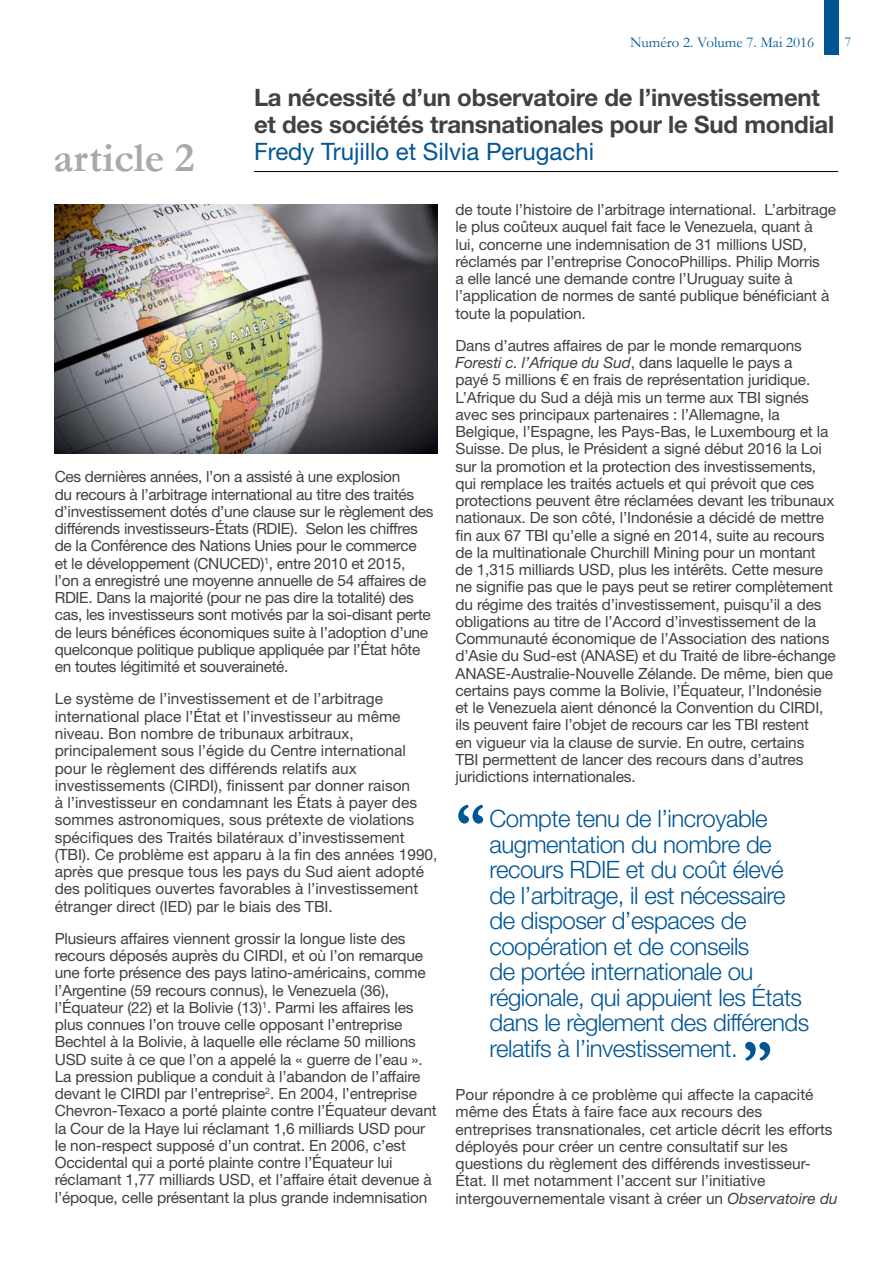
<style>
.page{position:relative;width:893px;height:1263px;background:#fff}
.page>*{position:absolute;margin:0;border:0;box-sizing:border-box;transform-origin:0 0}
.t1{font:700 60px "Garamond";color:#005695}
.t2{font:700 42px "Garamond";color:#a7a9ac}
.t3{font:300 24px/25.5px "Helvetica Neue LT Std";letter-spacing:-.02em;color:#005695}
.t4{font:700 24px/27px "Helvetica Neue LT Std";letter-spacing:-.01em;color:#414042}
.t5{font:24px "Helvetica Neue LT Std";color:#005695}
.t6{font:15.45px/17.2px "Helvetica Neue LT Std";letter-spacing:-.01em;color:#414042}
.t7{font:15px "Garamond";color:#005695}
.t8{font:13.5px "Garamond";color:#00609d}
.s1{font-style:italic}
</style>
<div class="page">
<hr style="left:254px;top:171px;width:584px;height:1px;background:#000">
<img style="left:55px;top:204px;width:382px;height:249px">
<div style="left:825px;top:0;width:14px;height:54px;background:#005695"></div>
<h2 class="t2" style="left:53px;top:129px;width:143px">article 2</h2>
<p class="t7" style="left:630px;top:33px;width:186px">Numéro 2. Volume 7. Mai 2016</p>
<p class="t8" style="left:845px;top:33px;width:8px">7</p>
<h3 class="t4" style="left:254px;top:83px;width:582px">La nécessité d’un observatoire de l’investissement et des sociétés transnationales pour le Sud mondial</h3>
<h3 class="t5" style="left:254px;top:137px;width:342px">Fredy Trujillo et Silvia Perugachi</h3>
<p class="t6" style="left:55px;top:468px;width:380px">Ces dernières années, l’on a assisté à une explosion<br>du recours à l’arbitrage international au titre des traités d’investissement dotés d’une clause sur le règlement des différends investisseurs-États (RDIE). Selon les chiffres de la Conférence des Nations Unies pour le commerce<br>et le développement (CNUCED)<sup>1</sup>, entre 2010 et 2015,<br>l’on a enregistré une moyenne annuelle de 54 affaires de RDIE. Dans la majorité (pour ne pas dire la totalité) des cas, les investisseurs sont motivés par la soi-disant perte de leurs bénéfices économiques suite à l’adoption d’une quelconque politique publique appliquée par l’État hôte en toutes légitimité et souveraineté.</p>
<p class="t6" style="left:55px;top:690px;width:384px">Le système de l’investissement et de l’arbitrage international place l’État et l’investisseur au même niveau. Bon nombre de tribunaux arbitraux, principalement sous l’égide du Centre international pour le règlement des différends relatifs aux investissements (CIRDI), finissent par donner raison<br>à l’investisseur en condamnant les États à payer des sommes astronomiques, sous prétexte de violations spécifiques des Traités bilatéraux d’investissement (TBI). Ce problème est apparu à la fin des années 1990, après que presque tous les pays du Sud aient adopté des politiques ouvertes favorables à l’investissement étranger direct (IED) par le biais des TBI.</p>
<p class="t6" style="left:55px;top:929px;width:383px">Plusieurs affaires viennent grossir la longue liste des recours déposés auprès du CIRDI, et où l’on remarque une forte présence des pays latino-américains, comme l’Argentine (59 recours connus), le Venezuela (36), l’Équateur (22) et la Bolivie (13)<sup>1</sup>. Parmi les affaires les plus connues l’on trouve celle opposant l’entreprise Bechtel à la Bolivie, à laquelle elle réclame 50 millions USD suite à ce que l’on a appelé la « guerre de l’eau ».<br>La pression publique a conduit à l’abandon de l’affaire devant le CIRDI par l’entreprise<sup>2</sup>. En 2004, l’entreprise Chevron-Texaco a porté plainte contre l’Équateur devant la Cour de la Haye lui réclamant 1,6 milliards USD pour le non-respect supposé d’un contrat. En 2006, c’est Occidental qui a porté plainte contre l’Équateur lui réclamant 1,77 milliards USD, et l’affaire était devenue à l’époque, celle présentant la plus grande indemnisation</p>
<p class="t6" style="left:455px;top:201px;width:382px">de toute l’histoire de l’arbitrage international. L’arbitrage le plus coûteux auquel fait face le Venezuela, quant à<br>lui, concerne une indemnisation de 31 millions USD, réclamés par l’entreprise ConocoPhillips. Philip Morris<br>a elle lancé une demande contre l’Uruguay suite à l’application de normes de santé publique bénéficiant à toute la population.</p>
<p class="t6" style="left:455px;top:336px;width:382px">Dans d’autres affaires de par le monde remarquons <span class="s1">Foresti c. l’Afrique du Sud</span>, dans laquelle le pays a<br>payé 5 millions € en frais de représentation juridique.<br>L’Afrique du Sud a déjà mis un terme aux TBI signés avec ses principaux partenaires : l’Allemagne, la Belgique, l’Espagne, les Pays-Bas, le Luxembourg et la Suisse. De plus, le Président a signé début 2016 la Loi sur la promotion et la protection des investissements, qui remplace les traités actuels et qui prévoit que ces protections peuvent être réclamées devant les tribunaux nationaux. De son côté, l’Indonésie a décidé de mettre fin aux 67 TBI qu’elle a signé en 2014, suite au recours de la multinationale Churchill Mining pour un montant de 1,315 milliards USD, plus les intérêts. Cette mesure ne signifie pas que le pays peut se retirer complètement du régime des traités d’investissement, puisqu’il a des obligations au titre de l’Accord d’investissement de la Communauté économique de l’Association des nations d’Asie du Sud-est (ANASE) et du Traité de libre-échange ANASE-Australie-Nouvelle Zélande. De même, bien que certains pays comme la Bolivie, l’Équateur, l’Indonésie et le Venezuela aient dénoncé la Convention du CIRDI, ils peuvent faire l’objet de recours car les TBI restent<br>en vigueur via la clause de survie. En outre, certains<br>TBI permettent de lancer des recours dans d’autres juridictions internationales.</p>
<h1 class="t1" style="left:455px;top:783px;width:31px">“</h1>
<p class="t3" style="left:489px;top:805px;width:321px">Compte tenu de l’incroyable augmentation du nombre de recours RDIE et du coût élevé de l’arbitrage, il est nécessaire de disposer d’espaces de coopération et de conseils<br>de portée internationale ou régionale, qui appuient les États dans le règlement des différends relatifs à l’investissement.</p>
<h1 class="t1" style="left:743px;top:1020px;width:31px">”</h1>
<p class="t6" style="left:455px;top:1086px;width:384px">Pour répondre à ce problème qui affecte la capacité même des États à faire face aux recours des entreprises transnationales, cet article décrit les efforts déployés pour créer un centre consultatif sur les questions du règlement des différends investisseur-État. Il met notamment l’accent sur l’initiative intergouvernementale visant à créer un <span class="s1">Observatoire du</span></p>
</div>
